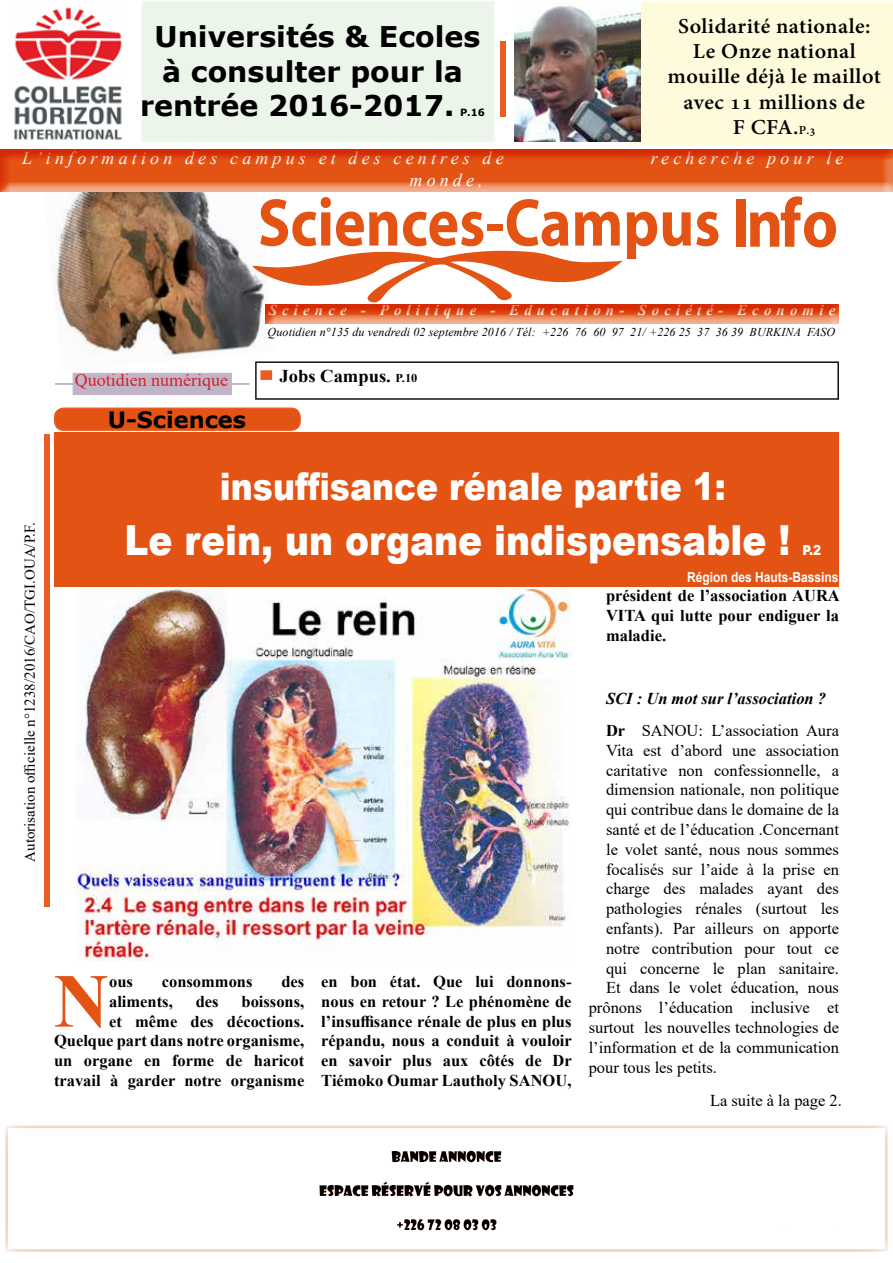
<style>
.page{position:relative;width:893px;height:1263px;background:#fff}
.page>*{position:absolute;margin:0;border:0;box-sizing:border-box;transform-origin:0 0}
.t1{font:700 76.35px "Times New Roman";color:#e35414}
.t2{font:900 41.4px "Arial";color:#fff;scale:.87 1}
.t3{font:900 37.95px "Arial";color:#fff;scale:.87 1}
.t4{font:700 28.5px "Verdana";color:#000}
.t5{font:700 22.5px "Verdana";color:#000}
.t6{font:700 21px/25.2px "Adobe Hebrew";letter-spacing:.02em;color:#000;text-align:center}
.t7{font:italic 18px "Times New Roman";letter-spacing:.23em;color:#fff}
.t8{font:18px "Times New Roman";color:#d2232a}
.t9{font:700 18px "Times New Roman";color:#000}
.t10{font:16.5px "Times New Roman";color:#000}
.t11{font:700 16.5px/19.8px "Times New Roman";color:#000;text-align:justify}
.t12{font:italic 700 16.5px/31.8px "Times New Roman";color:#000}
.t13{font:15px "Times New Roman";color:#000}
.t14{font:italic 700 15px "Times New Roman";letter-spacing:.34em;color:#fff}
.t15{font:700 13.8px "Arial";color:#fff;scale:.87 1}
.t16{font:900 13.8px "Arial";color:#fff;scale:.87 1}
.t17{font:italic 12px "Times New Roman";letter-spacing:.01em;color:#000}
.t18{font:700 9.9px "Verdana";color:#000}
.s1{font-size:12px}
.s2{font-style:normal}
.s3{font-weight:400;font-style:normal}
</style>
<div class="page">
<div style="left:629px;top:2px;width:264px;height:144px;background:#fdfbdc"></div>
<div style="left:255px;top:361px;width:584px;height:39px;background:#fff;border:2px solid #171019"></div>
<div style="left:140px;top:0;width:355px;height:143px;background:#ecf5ea;border:2px solid #dcddde"></div>
<img style="left:48px;top:193px;width:227px;height:178px">
<svg style="left:252px;top:197px;width:405px;height:107px"></svg>
<svg style="left:663px;top:212px;width:55px;height:34px"></svg>
<div style="left:736px;top:200px;width:9px;height:47px;background:#e35414"></div>
<svg style="left:750px;top:196px;width:86px;height:51px"></svg>
<div style="left:0;top:145px;width:893px;height:47px;background:#ea5c24;opacity:.75"></div>
<div style="left:259px;top:298px;width:588px;height:28px;background:#ea5c24;opacity:.75"></div>
<svg style="left:55px;top:373px;width:195px;height:22px"></svg>
<div style="left:45px;top:434px;width:5px;height:472px;background:#ea5c24"></div>
<div style="left:500px;top:41px;width:6px;height:75px;background:#ea5c24"></div>
<div style="left:260px;top:370px;width:12px;height:10px;background:#ea5c24;border:2px solid #ea5c24"></div>
<img style="left:14px;top:7px;width:108px;height:133px">
<div style="left:1px;top:1123px;width:888px;height:130px;background:#000;opacity:.21"></div>
<div style="left:54px;top:432px;width:785px;height:155px;background:#e35414"></div>
<div style="left:55px;top:408px;width:245px;height:22px;background:#e35414;border-radius:9px"></div>
<div style="left:54px;top:407px;width:247px;height:24px;border:2px solid #ea5c24;border-radius:9px"></div>
<img style="left:77px;top:590px;width:493px;height:371px">
<img style="left:497px;top:590px;width:75px;height:68px">
<img style="left:514px;top:2px;width:127px;height:140px">
<h3 class="t4" style="left:155px;top:17px;width:327px">Universités &amp; Ecoles</h3>
<h3 class="t4" style="left:162px;top:51px;width:302px">à consulter pour la</h3>
<h3 class="t4" style="left:140px;top:85px;width:316px">rentrée 2016-2017.</h3>
<p class="t18" style="left:460px;top:105px;width:27px">P.16</p>
<p class="t6" style="left:667px;top:14px;width:215px">Solidarité nationale:<br>Le Onze national mouille déjà le maillot avec 11 millions de<br>F CFA.<span class="s1">P.3</span></p>
<p class="t7" style="left:22px;top:145px;width:483px">L’information des campus et des centres de</p>
<p class="t7" style="left:651px;top:145px;width:194px">recherche pour le</p>
<p class="t7" style="left:409px;top:167px;width:75px">monde,</p>
<p class="t13" style="left:19px;top:862px;width:341px;rotate:-90deg">Autorisation officielle n°1238/2016/CAO/TGI.OUA/P.F.</p>
<p class="t8" style="left:75px;top:367px;width:155px">Quotidien numérique</p>
<h3 class="t5" style="left:108px;top:404px;width:140px">U-Sciences</h3>
<p class="t14" style="left:269px;top:299px;width:568px">Science - Politique - Education- Société- Economie</p>
<p class="t17" style="left:268px;top:323px;width:569px">Quotidien n°135 du vendredi 02 septembre 2016 / Tél: +226 76 60 97 21/ +226 25 37 36 39 BURKINA FASO</p>
<p class="t9" style="left:280px;top:363px;width:139px">Jobs Campus. <span class="s1">P.10</span></p>
<h3 class="t3" style="left:220px;top:459px;width:583px">insuffisance rénale partie 1:</h3>
<h2 class="t2" style="left:125px;top:510px;width:767px">Le rein, un organe indispensable !</h2>
<p class="t16" style="left:803px;top:540px;width:23px">P.2</p>
<p class="t15" style="left:687px;top:567px;width:175px">Région des Hauts-Bassins</p>
<p class="t11" style="left:606px;top:585px;width:235px">président de l’association AURA VITA qui lutte pour endiguer la maladie.</p>
<h1 class="t1" style="left:54px;top:946px;width:57px">N</h1>
<p class="t11" style="left:109px;top:971px;width:25px">ous</p>
<p class="t11" style="left:162px;top:971px;width:92px">consommons</p>
<p class="t11" style="left:281px;top:971px;width:24px">des</p>
<p class="t11" style="left:54px;top:991px;width:252px;text-align:right">boissons,<br>et même des décoctions.<br>Quelque part dans notre organisme, un organe en forme de haricot travail à garder notre organisme</p>
<p class="t11" style="left:109px;top:991px;width:65px">aliments,</p>
<p class="t11" style="left:196px;top:991px;width:24px">des</p>
<p class="t11" style="left:321px;top:971px;width:252px">en bon état. Que lui donnons&shy;nous en retour ? Le phénomène de l’insuffisance rénale de plus en plus répandu, nous a conduit à vouloir en savoir plus aux côtés de Dr Tiémoko Oumar Lautholy SANOU,</p>
<p class="t12" style="left:606px;top:682px;width:234px">SCI : Un mot sur l’association ?<br><span class="s2">Dr</span> <span class="s3">SANOU: L’association Aura</span></p>
<p class="t10" style="left:606px;top:739px;width:234px">Vita est d’abord une association</p>
<p class="t10" style="left:606px;top:758px;width:234px">caritative non confessionnelle, a</p>
<p class="t10" style="left:606px;top:778px;width:234px">dimension nationale, non politique</p>
<p class="t10" style="left:606px;top:798px;width:234px">qui contribue dans le domaine de la</p>
<p class="t10" style="left:606px;top:818px;width:234px">santé et de l’éducation .Concernant</p>
<p class="t10" style="left:606px;top:838px;width:234px">le volet santé, nous nous sommes</p>
<p class="t10" style="left:606px;top:857px;width:234px">focalisés sur l’aide à la prise en</p>
<p class="t10" style="left:606px;top:877px;width:234px">charge des malades ayant des</p>
<p class="t10" style="left:606px;top:897px;width:234px">pathologies rénales (surtout les</p>
<p class="t10" style="left:606px;top:917px;width:234px">enfants). Par ailleurs on apporte</p>
<p class="t10" style="left:606px;top:937px;width:234px">notre contribution pour tout ce</p>
<p class="t10" style="left:606px;top:956px;width:234px">qui concerne le plan sanitaire.</p>
<p class="t10" style="left:606px;top:976px;width:234px">Et dans le volet éducation, nous</p>
<p class="t10" style="left:589px;top:996px;width:252px">prônons l’éducation inclusive et</p>
<p class="t10" style="left:589px;top:1016px;width:252px">surtout les nouvelles technologies de</p>
<p class="t10" style="left:589px;top:1036px;width:252px">l’information et de la communication</p>
<p class="t10" style="left:589px;top:1055px;width:130px">pour tous les petits.</p>
<p class="t10" style="left:710px;top:1089px;width:133px">La suite à la page 2.</p>
</div>
